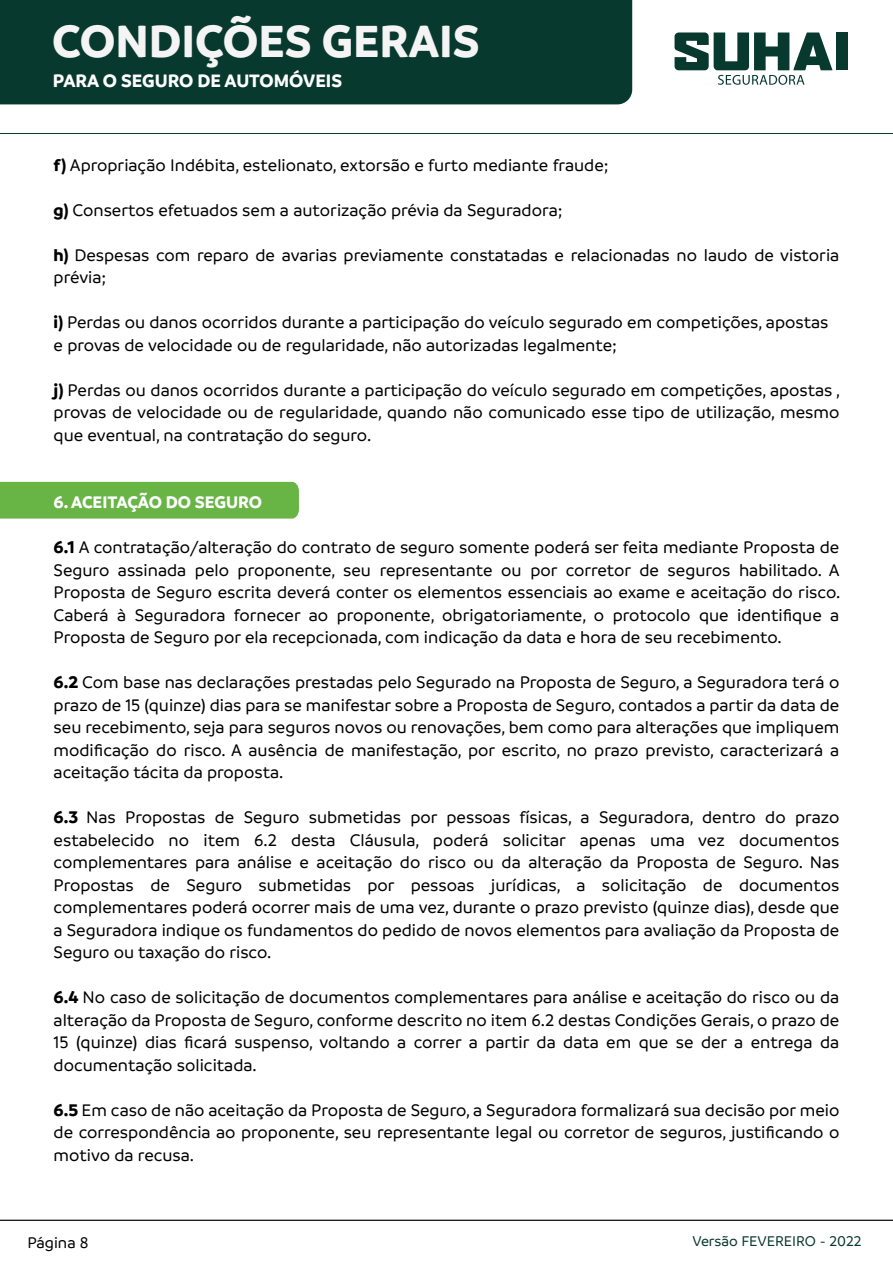
<style>
.page{position:relative;width:893px;height:1263px;background:#fff}
.page>*{position:absolute;margin:0;border:0;box-sizing:border-box;transform-origin:0 0}
.t1{font:700 48.45px "Branding";color:#f4f4f4}
.t2{font:700 19.35px "Branding";color:#fff}
.t3{font:500 18px/22.5px "Branding";color:#000;text-align:justify}
.t4{font:700 18px "Branding";color:#fff}
.t5{font:500 16.5px "Branding";color:#000}
.t6{font:500 15.15px "Branding";color:#08392e}
.s1{font-weight:700}
</style>
<div class="page">
<hr style="left:0;top:1220px;width:893px;height:1px;background:#000">
<hr style="left:0;top:133px;width:893px;height:1px;background:#08392e">
<div style="left:0;top:0;width:632px;height:104px;background:#08392e"></div>
<div style="left:836px;top:33px;width:12px;height:37px;background:#08392e"></div>
<svg style="left:674px;top:32px;width:158px;height:53px"></svg>
<div style="left:0;top:482px;width:299px;height:37px;background:#68b445"></div>
<h1 class="t1" style="left:52px;top:19px;width:429px">CONDIÇÕES GERAIS</h1>
<p class="t2" style="left:53px;top:72px;width:291px">PARA O SEGURO DE AUTOMÓVEIS</p>
<p class="t3" style="left:54px;top:154px;width:556px"><span class="s1">f)</span> Apropriação Indébita, estelionato, extorsão e furto mediante fraude;</p>
<p class="t3" style="left:54px;top:199px;width:510px"><span class="s1">g)</span> Consertos efetuados sem a autorização prévia da Seguradora;</p>
<p class="t3" style="left:54px;top:244px;width:787px"><span class="s1">h)</span> Despesas com reparo de avarias previamente constatadas e relacionadas no laudo de vistoria prévia;</p>
<p class="t3" style="left:54px;top:312px;width:776px"><span class="s1">i)</span> Perdas ou danos ocorridos durante a participação do veículo segurado em competições, apostas e provas de velocidade ou de regularidade, não autorizadas legalmente;</p>
<p class="t3" style="left:54px;top:379px;width:788px"><span class="s1">j)</span> Perdas ou danos ocorridos durante a participação do veículo segurado em competições, apostas , provas de velocidade ou de regularidade, quando não comunicado esse tipo de utilização, mesmo que eventual, na contratação do seguro.</p>
<p class="t4" style="left:54px;top:494px;width:210px">6. ACEITAÇÃO DO SEGURO</p>
<p class="t3" style="left:54px;top:537px;width:788px"><span class="s1">6.1</span> A contratação/alteração do contrato de seguro somente poderá ser feita mediante Proposta de Seguro assinada pelo proponente, seu representante ou por corretor de seguros habilitado. A Proposta de Seguro escrita deverá conter os elementos essenciais ao exame e aceitação do risco.<br>Caberá à Seguradora fornecer ao proponente, obrigatoriamente, o protocolo que identifique a Proposta de Seguro por ela recepcionada, com indicação da data e hora de seu recebimento.</p>
<p class="t3" style="left:54px;top:672px;width:787px"><span class="s1">6.2</span> Com base nas declarações prestadas pelo Segurado na Proposta de Seguro, a Seguradora terá o prazo de 15 (quinze) dias para se manifestar sobre a Proposta de Seguro, contados a partir da data de seu recebimento, seja para seguros novos ou renovações, bem como para alterações que impliquem modificação do risco. A ausência de manifestação, por escrito, no prazo previsto, caracterizará a aceitação tácita da proposta.</p>
<p class="t3" style="left:54px;top:807px;width:787px"><span class="s1">6.3</span> Nas Propostas de Seguro submetidas por pessoas físicas, a Seguradora, dentro do prazo estabelecido no item 6.2 desta Cláusula, poderá solicitar apenas uma vez documentos complementares para análise e aceitação do risco ou da alteração da Proposta de Seguro. Nas Propostas de Seguro submetidas por pessoas jurídicas, a solicitação de documentos complementares poderá ocorrer mais de uma vez, durante o prazo previsto (quinze dias), desde que a Seguradora indique os fundamentos do pedido de novos elementos para avaliação da Proposta de Seguro ou taxação do risco.</p>
<p class="t3" style="left:54px;top:987px;width:787px"><span class="s1">6.4</span> No caso de solicitação de documentos complementares para análise e aceitação do risco ou da alteração da Proposta de Seguro, conforme descrito no item 6.2 destas Condições Gerais, o prazo de 15 (quinze) dias ficará suspenso, voltando a correr a partir da data em que se der a entrega da documentação solicitada.</p>
<p class="t3" style="left:54px;top:1099px;width:787px"><span class="s1">6.5</span> Em caso de não aceitação da Proposta de Seguro, a Seguradora formalizará sua decisão por meio de correspondência ao proponente, seu representante legal ou corretor de seguros, justificando o motivo da recusa.</p>
<p class="t5" style="left:27px;top:1235px;width:63px">Página 8</p>
<p class="t6" style="left:692px;top:1234px;width:171px">Versão FEVEREIRO - 2022</p>
</div>
